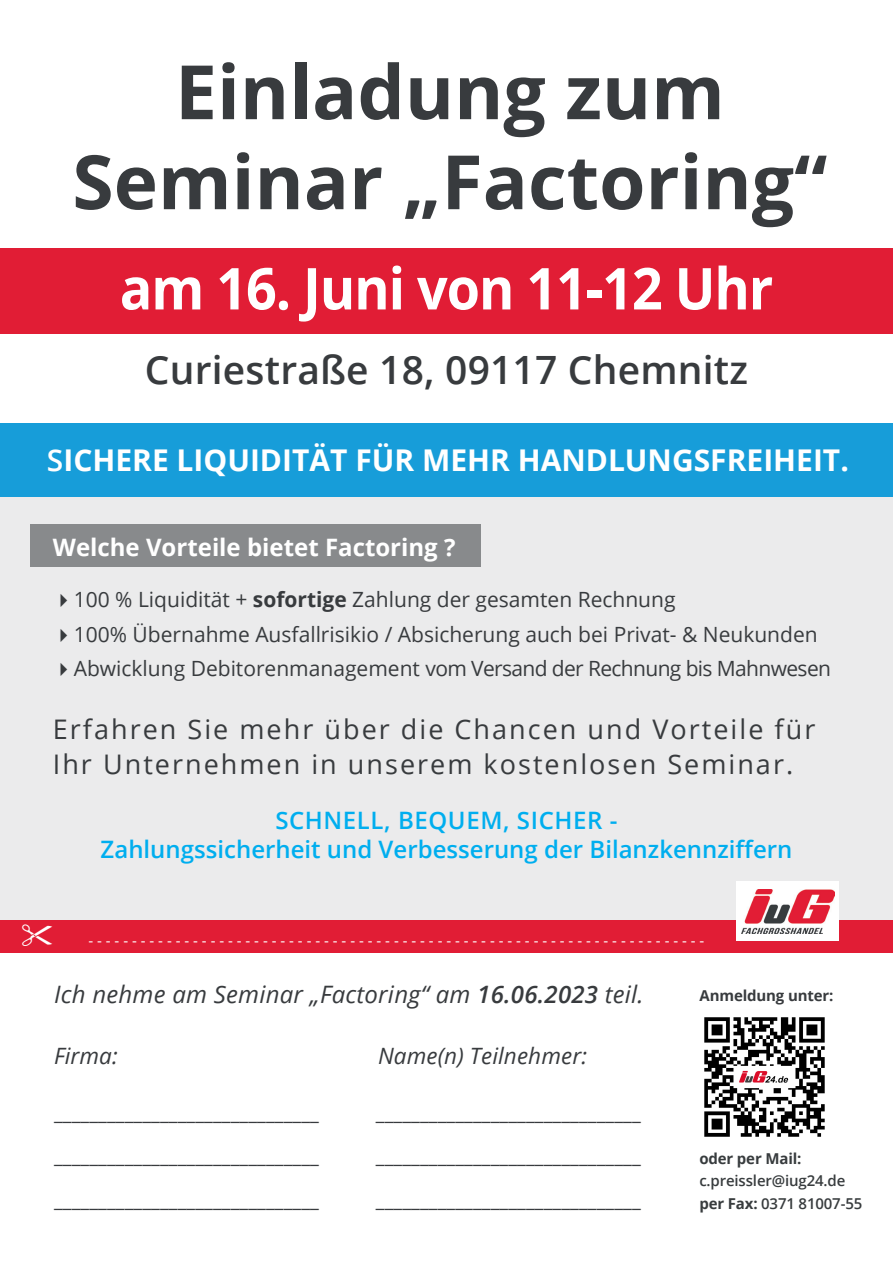
<style>
.page{position:relative;width:893px;height:1263px;background:#fff}
.page>*{position:absolute;margin:0;border:0;box-sizing:border-box;transform-origin:0 0}
.t1{font:700 75px/90px "Open Sans";color:#383b3e;text-align:center}
.t2{font:700 57.75px "Open Sans";letter-spacing:-.02em;color:#fff;scale:.93 1}
.t3{font:600 39px "Open Sans";letter-spacing:.005em;color:#383b3e}
.t4{font:700 30px "Open Sans";color:#fff}
.t5{font:27px/34.5px "Open Sans";letter-spacing:.075em;color:#383b3e}
.t6{font:600 24px/28.8px "Open Sans";color:#00aeef;text-align:center}
.t7{font:italic 24px "Open Sans";letter-spacing:.01em;color:#383b3e}
.t8{font:700 24px "Open Sans";color:#fff}
.t9{font:italic 22.5px "Open Sans";letter-spacing:.005em;color:#383b3e}
.t10{font:21px "Open Sans";color:#383b3e}
.t11{font:19.5px "Open Sans";color:#383b3e}
.t12{font:15px "Open Sans";color:#fff}
.t13{font:600 15px/22.5px "Open Sans";letter-spacing:-.01em;color:#383c3e}
.t14{font:700 15px "Open Sans";letter-spacing:-.01em;color:#383b3e}
.t15{font:700 15px "Open Sans";letter-spacing:-.01em;color:#383c3e}
.s1{font-weight:600}
.s2{font-weight:700}
</style>
<div class="page">
<div style="left:0;top:423px;width:893px;height:513px;background:#ebebec"></div>
<div style="left:30px;top:524px;width:450px;height:43px;background:#888a8c"></div>
<div style="left:0;top:423px;width:893px;height:74px;background:#179dd9"></div>
<div style="left:0;top:249px;width:893px;height:85px;background:#e11d35"></div>
<div style="left:0;top:920px;width:893px;height:32px;background:#e11d35"></div>
<div style="left:737px;top:881px;width:102px;height:60px;background:#fff"></div>
<img style="left:742px;top:889px;width:92px;height:45px">
<img style="left:704px;top:1017px;width:121px;height:120px">
<h1 class="t1" style="left:72px;top:45px;width:757px">Einladung zum<br>Seminar „Factoring“</h1>
<h2 class="t2" style="left:120px;top:248px;width:704px">am 16. Juni von 11-12 Uhr</h2>
<h3 class="t3" style="left:145px;top:343px;width:605px">Curiestraße 18, 09117 Chemnitz</h3>
<h3 class="t4" style="left:47px;top:439px;width:803px"><span class="s1">S</span>ICHERE LIQUIDITÄT FÜR MEHR HANDLUNGSFREIHEIT.</h3>
<p class="t8" style="left:53px;top:531px;width:404px">Welche Vorteile bietet Factoring ?</p>
<p class="t10" style="left:53px;top:585px;width:624px">✔100 % Liquidität + <span class="s2">sofortige</span> Zahlung der gesamten Rechnung</p>
<p class="t10" style="left:53px;top:620px;width:766px">✔100% Übernahme Ausfallrisikio / Absicherung auch bei Privat- &amp; Neukunden</p>
<p class="t10" style="left:53px;top:654px;width:780px">✔Abwicklung Debitorenmanagement vom Versand der Rechnung bis Mahnwesen</p>
<h3 class="t5" style="left:53px;top:711px;width:764px">Erfahren Sie mehr über die Chancen und Vorteile für<br>Ihr Unternehmen in unserem kostenlosen Seminar.</h3>
<p class="t6" style="left:101px;top:806px;width:693px">SCHNELL, BEQUEM, SICHER -<br>Zahlungssicherheit und Verbesserung der Bilanzkennziffern</p>
<p class="t12" style="left:88px;top:930px;width:617px">- - - - - - - - - - - - - - - - - - - - - - - - - - - - - - - - - - - - - - - - - - - - - - - - - - - - - - - - - - - - - - - - - - - - - - -</p>
<p class="t7" style="left:54px;top:978px;width:591px">Ich nehme am Seminar „Factoring“ am <span class="s1">16.06.2023</span> teil.</p>
<p class="t9" style="left:54px;top:1041px;width:65px">Firma:</p>
<p class="t9" style="left:378px;top:1041px;width:210px">Name(n) Teilnehmer:</p>
<p class="t11" style="left:54px;top:1099px;width:266px">______________________________</p>
<p class="t11" style="left:376px;top:1099px;width:266px">______________________________</p>
<p class="t11" style="left:54px;top:1143px;width:266px">______________________________</p>
<p class="t11" style="left:376px;top:1143px;width:266px">______________________________</p>
<p class="t11" style="left:54px;top:1186px;width:266px">______________________________</p>
<p class="t11" style="left:376px;top:1186px;width:266px">______________________________</p>
<p class="t14" style="left:699px;top:984px;width:135px">Anmeldung unter:</p>
<p class="t15" style="left:699px;top:1148px;width:104px">oder per Mail:</p>
<p class="t13" style="left:699px;top:1169px;width:165px">c.preissler@iug24.de <span class="s2">per Fax:</span> 0371 81007-55</p>
</div>
